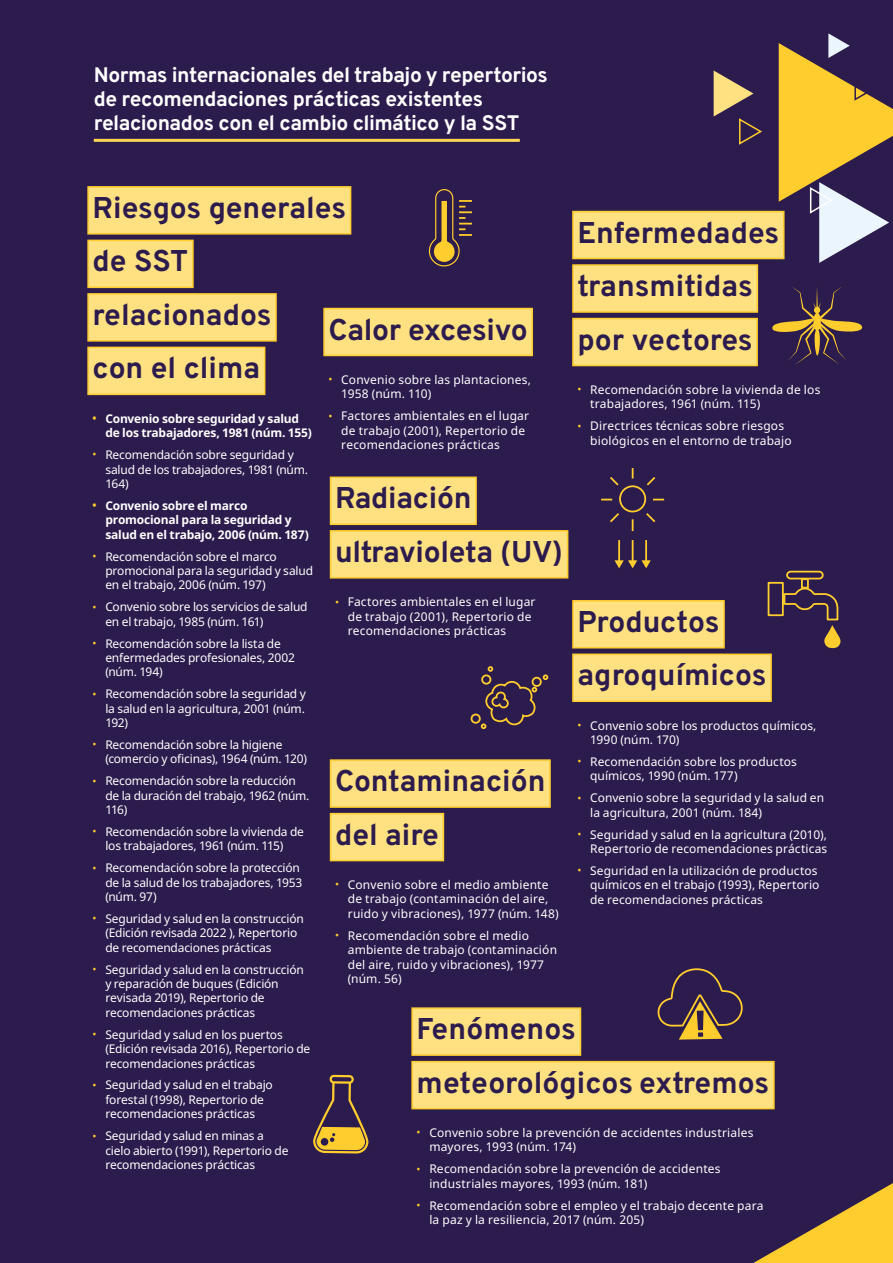
<style>
.page{position:relative;width:893px;height:1263px;background:#2c1b4d}
.page>*{position:absolute;margin:0;border:0;box-sizing:border-box;transform-origin:0 0}
.t1{font:700 30px/53.6px "Overpass";letter-spacing:-.005em;color:#2c1b4d}
.t2{font:700 21px/24px "Overpass";letter-spacing:-.025em;color:#fff}
.t3{font:12px/14.4px "Noto Sans";color:#fff}
.t4{font:700 12px/14.4px "Noto Sans";letter-spacing:-.015em;color:#fff}
.s1{font-size:10.8px;color:#ffcd2d}
</style>
<div class="page">
<svg style="left:753px;top:1183px;width:140px;height:80px"></svg>
<hr style="left:94px;top:139px;width:426px;height:3px;background:#ffd757">
<div style="left:87px;top:186px;width:264px;height:49px;background:#ffe181;border:2px solid #ffcd2d"></div>
<div style="left:87px;top:240px;width:107px;height:48px;background:#ffe181;border:2px solid #ffcd2d"></div>
<div style="left:87px;top:293px;width:190px;height:49px;background:#ffe181;border:2px solid #ffcd2d"></div>
<div style="left:87px;top:347px;width:178px;height:48px;background:#ffe181;border:2px solid #ffcd2d"></div>
<div style="left:323px;top:308px;width:210px;height:48px;background:#ffe181;border:2px solid #ffcd2d"></div>
<div style="left:330px;top:477px;width:147px;height:48px;background:#ffe181;border:2px solid #ffcd2d"></div>
<div style="left:330px;top:530px;width:238px;height:48px;background:#ffe181;border:2px solid #ffcd2d"></div>
<div style="left:330px;top:759px;width:221px;height:49px;background:#ffe181;border:2px solid #ffcd2d"></div>
<div style="left:330px;top:813px;width:114px;height:48px;background:#ffe181;border:2px solid #ffcd2d"></div>
<div style="left:411px;top:1007px;width:170px;height:49px;background:#ffe181;border:2px solid #ffcd2d"></div>
<div style="left:411px;top:1061px;width:364px;height:48px;background:#ffe181;border:2px solid #ffcd2d"></div>
<div style="left:572px;top:211px;width:212px;height:48px;background:#ffe181;border:2px solid #ffcd2d"></div>
<div style="left:572px;top:264px;width:186px;height:49px;background:#ffe181;border:2px solid #ffcd2d"></div>
<div style="left:572px;top:318px;width:186px;height:48px;background:#ffe181;border:2px solid #ffcd2d"></div>
<div style="left:572px;top:600px;width:153px;height:48px;background:#ffe181;border:2px solid #ffcd2d"></div>
<div style="left:572px;top:653px;width:200px;height:49px;background:#ffe181;border:2px solid #ffcd2d"></div>
<svg style="left:772px;top:287px;width:90px;height:77px"></svg>
<svg style="left:470px;top:666px;width:79px;height:64px"></svg>
<svg style="left:767px;top:570px;width:74px;height:78px"></svg>
<div style="left:801px;top:578px;width:8px;height:10px;border:2px solid #ffcd2d"></div>
<svg style="left:428px;top:189px;width:44px;height:78px"></svg>
<svg style="left:313px;top:1075px;width:55px;height:78px"></svg>
<svg style="left:657px;top:968px;width:86px;height:72px"></svg>
<svg style="left:714px;top:71px;width:48px;height:74px"></svg>
<svg style="left:779px;top:33px;width:114px;height:230px"></svg>
<svg style="left:646px;top:477px;width:10px;height:9px"></svg>
<svg style="left:610px;top:477px;width:9px;height:9px"></svg>
<svg style="left:632px;top:519px;width:1px;height:12px"></svg>
<svg style="left:610px;top:513px;width:10px;height:10px"></svg>
<svg style="left:646px;top:513px;width:10px;height:10px"></svg>
<div style="left:613px;top:479px;width:39px;height:39px;background:#2c1b4d;border-radius:50%"></div>
<div style="left:612px;top:478px;width:41px;height:41px;border:2px solid #2c1b4d;border-radius:50%"></div>
<div style="left:619px;top:485px;width:27px;height:27px;border:2px solid #ffcd2d;border-radius:50%"></div>
<svg style="left:614px;top:540px;width:37px;height:29px"></svg>
<h2 class="t2" style="left:94px;top:62px;width:456px">Normas internacionales del trabajo y repertorios de recomendaciones prácticas existentes relacionados con el cambio climático y la SST</h2>
<h1 class="t1" style="left:93px;top:179px;width:255px">Riesgos generales de SST relacionados<br>con el clima</h1>
<p class="t4" style="left:105px;top:411px;width:208px;text-indent:-13px"><span class="s1">•</span> Convenio sobre seguridad y salud de los trabajadores, 1981 (núm. 155)</p>
<p class="t3" style="left:105px;top:448px;width:204px;text-indent:-13px"><span class="s1">•</span> Recomendación sobre seguridad y salud de los trabajadores, 1981 (núm.<br>164)</p>
<p class="t4" style="left:105px;top:498px;width:205px;text-indent:-13px"><span class="s1">•</span> Convenio sobre el marco promocional para la seguridad y salud en el trabajo, 2006 (núm. 187)</p>
<p class="t3" style="left:105px;top:549px;width:209px;text-indent:-13px"><span class="s1">•</span> Recomendación sobre el marco promocional para la seguridad y salud en el trabajo, 2006 (núm. 197)</p>
<p class="t3" style="left:105px;top:600px;width:204px;text-indent:-13px"><span class="s1">•</span> Convenio sobre los servicios de salud en el trabajo, 1985 (núm. 161)</p>
<p class="t3" style="left:105px;top:636px;width:191px;text-indent:-13px"><span class="s1">•</span> Recomendación sobre la lista de enfermedades profesionales, 2002 (núm. 194)</p>
<p class="t3" style="left:105px;top:687px;width:202px;text-align:justify;text-indent:-13px"><span class="s1">•</span> Recomendación sobre la seguridad y la salud en la agricultura, 2001 (núm.<br>192)</p>
<p class="t3" style="left:105px;top:738px;width:203px;text-indent:-13px"><span class="s1">•</span> Recomendación sobre la higiene (comercio y oficinas), 1964 (núm. 120)</p>
<p class="t3" style="left:105px;top:774px;width:206px;text-indent:-13px"><span class="s1">•</span> Recomendación sobre la reducción de la duración del trabajo, 1962 (núm.<br>116)</p>
<p class="t3" style="left:105px;top:825px;width:200px;text-indent:-13px"><span class="s1">•</span> Recomendación sobre la vivienda de los trabajadores, 1961 (núm. 115)</p>
<p class="t3" style="left:105px;top:861px;width:199px;text-indent:-13px"><span class="s1">•</span> Recomendación sobre la protección de la salud de los trabajadores, 1953 (núm. 97)</p>
<p class="t3" style="left:105px;top:912px;width:200px;text-indent:-13px"><span class="s1">•</span> Seguridad y salud en la construcción (Edición revisada 2022 ), Repertorio de recomendaciones prácticas</p>
<p class="t3" style="left:105px;top:962px;width:200px;text-indent:-13px"><span class="s1">•</span> Seguridad y salud en la construcción y reparación de buques (Edición revisada 2019), Repertorio de recomendaciones prácticas</p>
<p class="t3" style="left:105px;top:1027px;width:207px;text-indent:-13px"><span class="s1">•</span> Seguridad y salud en los puertos (Edición revisada 2016), Repertorio de recomendaciones prácticas</p>
<p class="t3" style="left:93px;top:1078px;width:182px;text-align:center"><span class="s1">•</span> Seguridad y salud en el trabajo forestal (1998), Repertorio de recomendaciones prácticas</p>
<p class="t3" style="left:105px;top:1129px;width:185px;text-indent:-13px"><span class="s1">•</span> Seguridad y salud en minas a cielo abierto (1991), Repertorio de recomendaciones prácticas</p>
<h1 class="t1" style="left:577px;top:204px;width:203px">Enfermedades transmitidas por vectores</h1>
<p class="t3" style="left:590px;top:383px;width:232px;text-indent:-13px"><span class="s1">•</span> Recomendación sobre la vivienda de los trabajadores, 1961 (núm. 115)</p>
<p class="t3" style="left:590px;top:419px;width:203px;text-indent:-13px"><span class="s1">•</span> Directrices técnicas sobre riesgos biológicos en el entorno de trabajo</p>
<h1 class="t1" style="left:329px;top:301px;width:201px">Calor excesivo</h1>
<p class="t3" style="left:341px;top:373px;width:191px;text-indent:-13px"><span class="s1">•</span> Convenio sobre las plantaciones,<br>1958 (núm. 110)</p>
<p class="t3" style="left:341px;top:409px;width:189px;text-indent:-13px"><span class="s1">•</span> Factores ambientales en el lugar de trabajo (2001), Repertorio de recomendaciones prácticas</p>
<h1 class="t1" style="left:335px;top:470px;width:230px">Radiación ultravioleta (UV)</h1>
<p class="t3" style="left:348px;top:595px;width:189px;text-indent:-13px"><span class="s1">•</span> Factores ambientales en el lugar de trabajo (2001), Repertorio de recomendaciones prácticas</p>
<h1 class="t1" style="left:577px;top:593px;width:191px">Productos agroquímicos</h1>
<p class="t3" style="left:590px;top:718px;width:228px;text-indent:-13px"><span class="s1">•</span> Convenio sobre los productos químicos,<br>1990 (núm. 170)</p>
<p class="t3" style="left:590px;top:755px;width:208px;text-indent:-13px"><span class="s1">•</span> Recomendación sobre los productos químicos, 1990 (núm. 177)</p>
<p class="t3" style="left:590px;top:791px;width:235px;text-indent:-13px"><span class="s1">•</span> Convenio sobre la seguridad y la salud en la agricultura, 2001 (núm. 184)</p>
<p class="t3" style="left:577px;top:827px;width:251px;text-align:right"><span class="s1">•</span> Seguridad y salud en la agricultura (2010),<br>Repertorio de recomendaciones prácticas</p>
<p class="t3" style="left:590px;top:864px;width:231px;text-indent:-13px"><span class="s1">•</span> Seguridad en la utilización de productos químicos en el trabajo (1993), Repertorio de recomendaciones prácticas</p>
<h1 class="t1" style="left:335px;top:753px;width:212px">Contaminación del aire</h1>
<p class="t3" style="left:348px;top:878px;width:212px;text-indent:-13px"><span class="s1">•</span> Convenio sobre el medio ambiente de trabajo (contaminación del aire, ruido y vibraciones), 1977 (núm. 148)</p>
<p class="t3" style="left:348px;top:928px;width:211px;text-indent:-13px"><span class="s1">•</span> Recomendación sobre el medio ambiente de trabajo (contaminación del aire, ruido y vibraciones), 1977 (núm. 56)</p>
<h1 class="t1" style="left:417px;top:1001px;width:354px">Fenómenos meteorológicos extremos</h1>
<p class="t3" style="left:429px;top:1126px;width:326px;text-indent:-13px"><span class="s1">•</span> Convenio sobre la prevención de accidentes industriales mayores, 1993 (núm. 174)</p>
<p class="t3" style="left:429px;top:1162px;width:293px;text-indent:-13px"><span class="s1">•</span> Recomendación sobre la prevención de accidentes industriales mayores, 1993 (núm. 181)</p>
<p class="t3" style="left:429px;top:1198px;width:336px;text-indent:-13px"><span class="s1">•</span> Recomendación sobre el empleo y el trabajo decente para la paz y la resiliencia, 2017 (núm. 205)</p>
</div>
